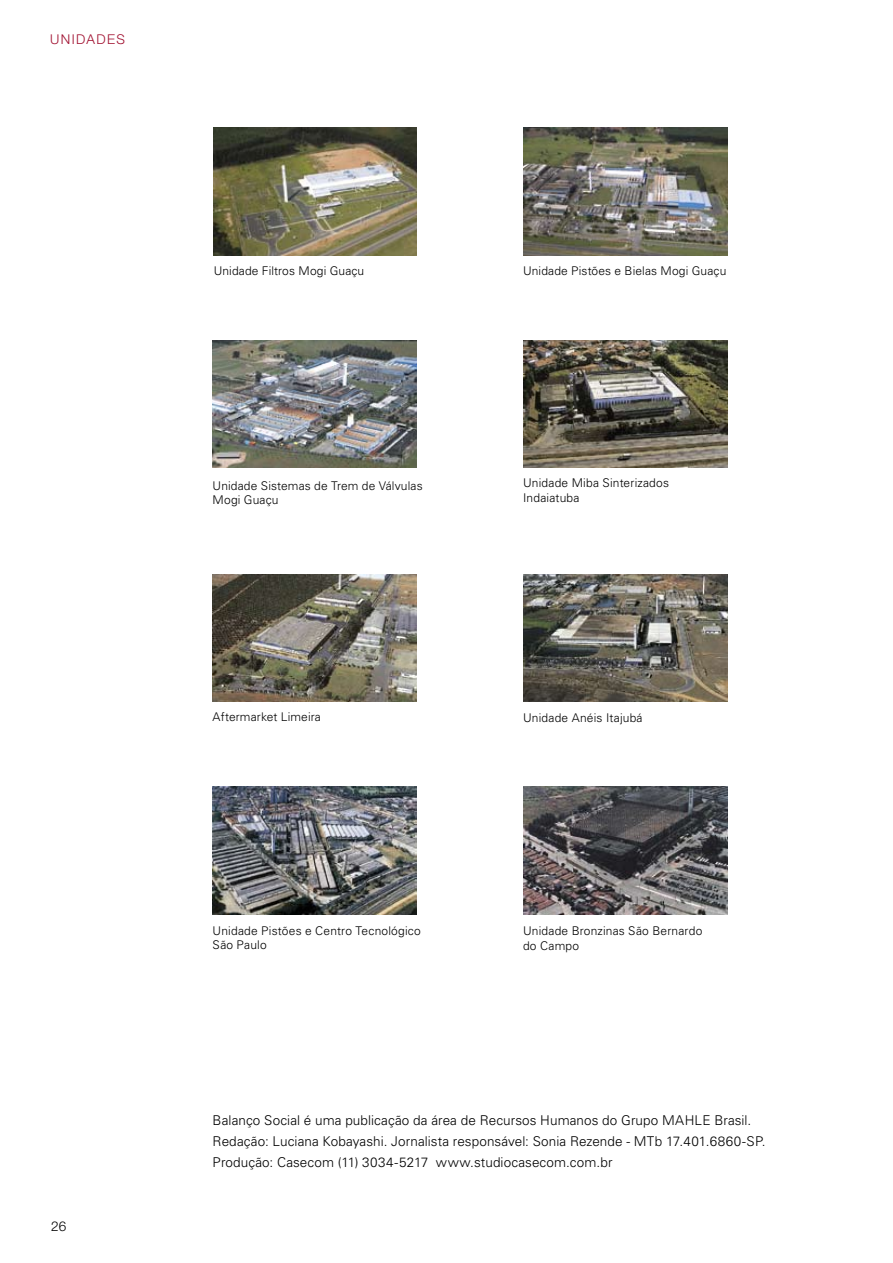
<style>
.page{position:relative;width:893px;height:1263px;background:#fff}
.page>*{position:absolute;margin:0;border:0;box-sizing:border-box;transform-origin:0 0}
.t1{font:300 13.5px/21px "Univers";letter-spacing:.01em;color:#000}
.t2{font:300 13.5px "Helvetica Neue";color:#a21433}
.t3{font:300 13.5px "Helvetica Neue";color:#000}
.t4{font:300 12px/14.4px "Univers";letter-spacing:.015em;color:#000}
</style>
<div class="page">
<img style="left:214px;top:128px;width:203px;height:127px">
<img style="left:523px;top:128px;width:204px;height:127px">
<img style="left:213px;top:340px;width:204px;height:128px">
<img style="left:213px;top:574px;width:204px;height:128px">
<img style="left:523px;top:574px;width:204px;height:128px">
<img style="left:523px;top:787px;width:204px;height:127px">
<img style="left:523px;top:340px;width:204px;height:128px">
<img style="left:213px;top:787px;width:204px;height:127px">
<p class="t2" style="left:50px;top:31px;width:10px">UNID</p>
<p class="t2" style="left:87px;top:31px;width:40px">ADES</p>
<p class="t3" style="left:51px;top:1218px;width:17px">26</p>
<p class="t4" style="left:214px;top:264px;width:152px">Unidade Filtros Mogi Guaçu</p>
<p class="t4" style="left:523px;top:263px;width:205px">Unidade Pistões e Bielas Mogi Guaçu</p>
<p class="t4" style="left:213px;top:478px;width:212px">Unidade Sistemas de Trem de Válvulas<br>Mogi Guaçu</p>
<p class="t4" style="left:523px;top:476px;width:147px">Unidade Miba Sinterizados<br>Indaiatuba</p>
<p class="t4" style="left:213px;top:709px;width:110px">Aftermarket Limeira</p>
<p class="t4" style="left:523px;top:711px;width:121px">Unidade Anéis Itajubá</p>
<p class="t4" style="left:213px;top:923px;width:210px">Unidade Pistões e Centro Tecnológico<br>São Paulo</p>
<p class="t4" style="left:523px;top:924px;width:181px">Unidade Bronzinas São Bernardo do Campo</p>
<p class="t1" style="left:213px;top:1110px;width:554px">Balanço Social é uma publicação da área de Recursos Humanos do Grupo MAHLE Brasil.<br>Redação: Luciana Kobayashi. Jornalista responsável: Sonia Rezende - MTb 17.401.6860-SP.<br>Produção: Casecom (11) 3034-5217 www.studiocasecom.com.br</p>
</div>
